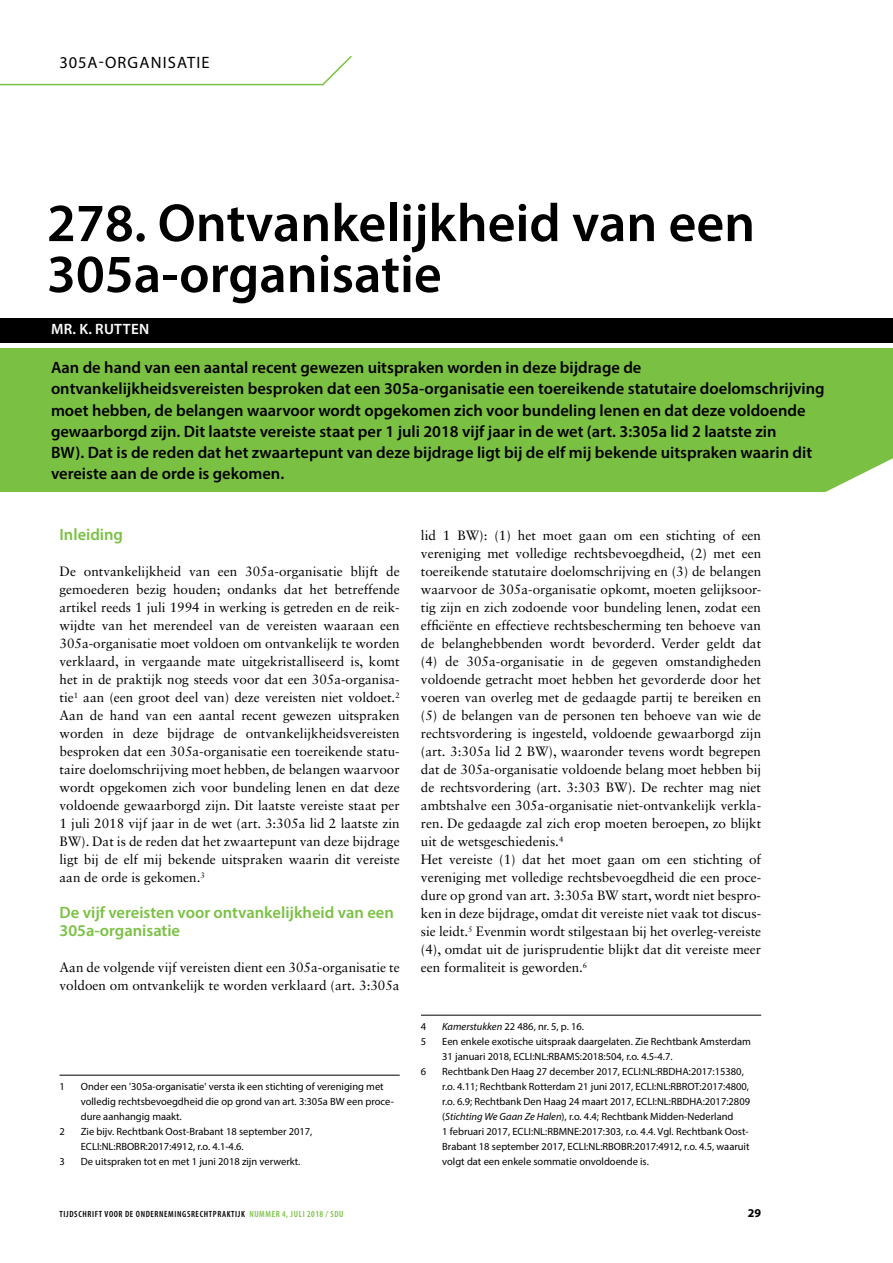
<style>
.page{position:relative;width:893px;height:1263px;background:#fff}
.page>*{position:absolute;margin:0;border:0;box-sizing:border-box;transform-origin:0 0}
.t1{font:600 54px/51px "Myriad Pro";color:#000}
.t2{font:600 16.5px/21px "Myriad Pro";color:#000}
.t3{font:600 16.5px/18px "Myriad Pro";color:#7ac143}
.t4{font:16.5px "Myriad Pro";letter-spacing:.06em;color:#000}
.t5{font:600 15px "Myriad Pro";letter-spacing:.02em;color:#fff}
.t6{font:13.5px/18px "Sabon LT Std";color:#000}
.t7{font:700 12px "Myriad Pro";color:#000}
.t8{font:10.5px/15px "Myriad Pro";color:#000}
.t9{font:600 condensed 9px "Myriad Pro";letter-spacing:.07em;color:#000}
.t10{font:600 condensed 9px "Myriad Pro";letter-spacing:.05em;color:#7ac143}
.s1{font-style:italic}
.s2{color:#7ac143}
</style>
<div class="page">
<div style="left:0;top:318px;width:893px;height:24px;background:#000"></div>
<svg style="left:0;top:55px;width:352px;height:31px"></svg>
<hr style="left:60px;top:1075px;width:340px;height:1px;background:#000">
<hr style="left:421px;top:1015px;width:340px;height:1px;background:#000">
<div style="left:0;top:348px;width:893px;height:143px;background:#7ac143"></div>
<svg style="left:816px;top:491px;width:77px;height:1px"></svg>
<p class="t4" style="left:60px;top:53px;width:79px">305a-organisatie</p>
<h1 class="t1" style="left:47px;top:196px;width:710px">278. Ontvankelijkheid van een<br>305a-organisatie</h1>
<p class="t5" style="left:51px;top:320px;width:100px">MR. K. RUTTEN</p>
<p class="t2" style="left:51px;top:357px;width:775px">Aan de hand van een aantal recent gewezen uitspraken worden in deze bijdrage de ontvankelijkheidsvereisten besproken dat een 305a-organisatie een toereikende statutaire doelomschrijving moet hebben, de belangen waarvoor wordt opgekomen zich voor bundeling lenen en dat deze voldoende gewaarborgd zijn. Dit laatste vereiste staat per 1 juli 2018 vijf jaar in de wet (art. 3:305a lid 2 laatste zin<br>BW). Dat is de reden dat het zwaartepunt van deze bijdrage ligt bij de elf mij bekende uitspraken waarin dit vereiste aan de orde is gekomen.</p>
<p class="t3" style="left:60px;top:525px;width:65px">Inleiding</p>
<p class="t6" style="left:60px;top:562px;width:342px;text-align:justify">De ontvankelijkheid van een 305a-organisatie blijft de gemoederen bezig houden; ondanks dat het betreffende artikel reeds 1 juli 1994 in werking is getreden en de reik&shy;wijdte van het merendeel van de vereisten waaraan een 305a-organisatie moet voldoen om ontvankelijk te worden verklaard, in vergaande mate uitgekristalliseerd is, komt het in de praktijk nog steeds voor dat een 305a-organisa&shy;tie<sup>1</sup> aan (een groot deel van) deze vereisten niet voldoet.<sup>2<br></sup>Aan de hand van een aantal recent gewezen uitspraken worden in deze bijdrage de ontvankelijkheidsvereisten besproken dat een 305a-organisatie een toereikende statu&shy;taire doelomschrijving moet hebben, de belangen waarvoor wordt opgekomen zich voor bundeling lenen en dat deze voldoende gewaarborgd zijn. Dit laatste vereiste staat per 1 juli 2018 vijf jaar in de wet (art. 3:305a lid 2 laatste zin BW). Dat is de reden dat het zwaartepunt van deze bijdrage ligt bij de elf mij bekende uitspraken waarin dit vereiste aan de orde is gekomen.<sup>3</sup></p>
<p class="t3" style="left:60px;top:903px;width:336px">De vijf vereisten voor ontvankelijkheid van een<br>305a-organisatie</p>
<p class="t6" style="left:60px;top:958px;width:342px">Aan de volgende vijf vereisten dient een 305a-organisatie te voldoen om ontvankelijk te worden verklaard (art. 3:305a</p>
<p class="t8" style="left:60px;top:1079px;width:7px">1</p>
<p class="t8" style="left:81px;top:1079px;width:315px">Onder een '305a-organisatie' versta ik een stichting of vereniging met volledig rechtsbevoegdheid die op grond van art. 3:305a BW een proce&shy;dure aanhangig maakt.</p>
<p class="t8" style="left:60px;top:1124px;width:7px">2</p>
<p class="t8" style="left:81px;top:1124px;width:233px">Zie bijv. Rechtbank Oost-Brabant 18 september 2017,<br>ECLI:NL:RBOBR:2017:4912, r.o. 4.1-4.6.</p>
<p class="t8" style="left:60px;top:1154px;width:7px">3</p>
<p class="t8" style="left:81px;top:1154px;width:221px">De uitspraken tot en met 1 juni 2018 zijn verwerkt.</p>
<p class="t6" style="left:421px;top:526px;width:342px">lid 1 BW): (1) het moet gaan om een stichting of een vereniging met volledige rechtsbevoegdheid, (2) met een toereikende statutaire doelomschrijving en (3) de belangen waarvoor de 305a-organisatie opkomt, moeten gelijksoor&shy;tig zijn en zich zodoende voor bundeling lenen, zodat een efficiënte en effectieve rechtsbescherming ten behoeve van de belanghebbenden wordt bevorderd. Verder geldt dat (4) de 305a-organisatie in de gegeven omstandigheden voldoende getracht moet hebben het gevorderde door het voeren van overleg met de gedaagde partij te bereiken en (5) de belangen van de personen ten behoeve van wie de rechtsvordering is ingesteld, voldoende gewaarborgd zijn (art. 3:305a lid 2 BW), waaronder tevens wordt begrepen dat de 305a-organisatie voldoende belang moet hebben bij de rechtsvordering (art. 3:303 BW). De rechter mag niet ambtshalve een 305a-organisatie niet-ontvankelijk verkla&shy;ren. De gedaagde zal zich erop moeten beroepen, zo blijkt uit de wetsgeschiedenis.<sup>4<br></sup>Het vereiste (1) dat het moet gaan om een stichting of vereniging met volledige rechtsbevoegdheid die een proce&shy;dure op grond van art. 3:305a BW start, wordt niet bespro&shy;ken in deze bijdrage, omdat dit vereiste niet vaak tot discus&shy;sie leidt.<sup>5</sup> Evenmin wordt stilgestaan bij het overleg-vereiste (4), omdat uit de jurisprudentie blijkt dat dit vereiste meer een formaliteit is geworden.<sup>6</sup></p>
<p class="t8" style="left:421px;top:1019px;width:7px">4</p>
<p class="t8" style="left:442px;top:1019px;width:143px"><span class="s1">Kamerstukken</span> 22 486, nr. 5, p. 16.</p>
<p class="t8" style="left:421px;top:1034px;width:7px">5</p>
<p class="t8" style="left:442px;top:1034px;width:310px">Een enkele exotische uitspraak daargelaten. Zie Rechtbank Amsterdam</p>
<p class="t8" style="left:442px;top:1049px;width:232px">31 januari 2018, ECLI:NL:RBAMS:2018:504, r.o. 4.5-4.7.</p>
<p class="t8" style="left:421px;top:1064px;width:324px">6 Rechtbank Den Haag 27 december 2017, ECLI:NL:RBDHA:2017:15380,</p>
<p class="t8" style="left:442px;top:1079px;width:308px">r.o. 4.11; Rechtbank Rotterdam 21 juni 2017, ECLI:NL:RBROT:2017:4800,</p>
<p class="t8" style="left:442px;top:1094px;width:309px">r.o. 6.9; Rechtbank Den Haag 24 maart 2017, ECLI:NL:RBDHA:2017:2809</p>
<p class="t8" style="left:442px;top:1109px;width:293px">(<span class="s1">Stichting We Gaan Ze Halen</span>), r.o. 4.4; Rechtbank Midden-Nederland</p>
<p class="t8" style="left:442px;top:1124px;width:308px">1 februari 2017, ECLI:NL:RBMNE:2017:303, r.o. 4.4. Vgl. Rechtbank Oost-</p>
<p class="t8" style="left:442px;top:1139px;width:309px">Brabant 18 september 2017, ECLI:NL:RBOBR:2017:4912, r.o. 4.5, waaruit</p>
<p class="t8" style="left:442px;top:1154px;width:208px">volgt dat een enkele sommatie onvoldoende is.</p>
<p class="t9" style="left:60px;top:1208px;width:206px">TIJDSCHRIFT VOOR DE ONDERNEMINGSRECHTPRAKTIJK <span class="s2">NUMMER</span></p>
<p class="t10" style="left:282px;top:1208px;width:63px">4, JULI 2018 / SDU</p>
<p class="t7" style="left:748px;top:1205px;width:15px">29</p>
</div>
